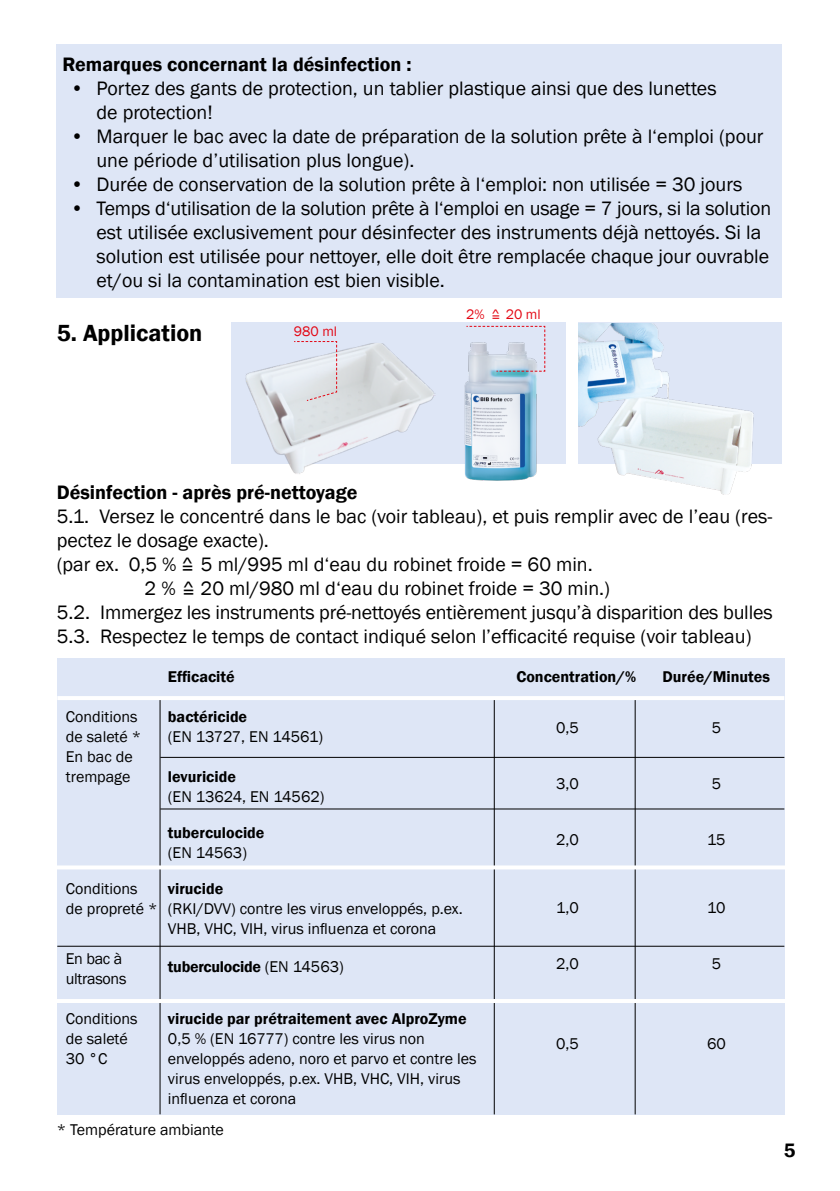
<style>
.page{position:relative;width:840px;height:1191px;background:#fff}
.page>*{position:absolute;margin:0;border:0;box-sizing:border-box;transform-origin:0 0}
.t1{font:600 24px "Franklin Gothic";color:#000}
.t2{font:20px/24px "Franklin Gothic";color:#000}
.t3{font:600 20px "Franklin Gothic";color:#000}
.t4{font:16px/20px "Franklin Gothic";color:#000}
.t5{font:600 16px "Franklin Gothic";color:#000}
.t6{font:600 16px "Franklin Gothic";letter-spacing:-.02em;color:#000}
.t7{font:16px/20px "Franklin Gothic";letter-spacing:-.02em;color:#000}
.t8{font:14.2px "Franklin Gothic";color:#e30613}
.s1{font-weight:400}
</style>
<div class="page">
<div style="left:57px;top:658px;width:727px;height:457px;background:#dee6f6"></div>
<div style="left:578px;top:322px;width:203px;height:142px;background:#dee6f6"></div>
<img style="left:578px;top:323px;width:174px;height:171px">
<div style="left:231px;top:322px;width:334px;height:142px;background:#dee6f6"></div>
<img style="left:245px;top:341px;width:191px;height:133px">
<img style="left:464px;top:372px;width:73px;height:109px">
<svg style="left:466px;top:325px;width:79px;height:47px"></svg>
<svg style="left:293px;top:341px;width:44px;height:60px"></svg>
<div style="left:57px;top:44px;width:724px;height:254px;background:#dee6f6"></div>
<hr style="left:159px;top:698px;width:1px;height:416px;background:#000">
<hr style="left:634px;top:698px;width:1px;height:416px;background:#000">
<hr style="left:493px;top:698px;width:1px;height:416px;background:#000">
<hr style="left:57px;top:696px;width:726px;height:4px;background:#fff">
<hr style="left:160px;top:757px;width:623px;height:1px;background:#000">
<hr style="left:160px;top:808px;width:623px;height:1px;background:#000">
<hr style="left:57px;top:946px;width:726px;height:1px;background:#000">
<svg style="left:57px;top:865px;width:728px;height:4px;background:#fafbfd"></svg>
<hr style="left:45px;top:999px;width:751px;height:4px;background:#fff">
<p class="t3" style="left:62px;top:52px;width:350px">Remarques concernant la désinfection :</p>
<p class="t2" style="left:96px;top:76px;width:621px;text-indent:-26px">• Portez des gants de protection, un tablier plastique ainsi que des lunettes de protection!</p>
<p class="t2" style="left:96px;top:124px;width:668px;text-indent:-26px">• Marquer le bac avec la date de préparation de la solution prête à l‘emploi (pour une période d’utilisation plus longue).</p>
<p class="t2" style="left:70px;top:172px;width:673px">• Durée de conservation de la solution prête à l‘emploi: non utilisée = 30 jours</p>
<p class="t2" style="left:96px;top:196px;width:676px;text-indent:-26px">• Temps d‘utilisation de la solution prête à l‘emploi en usage = 7 jours, si la solution est utilisée exclusivement pour désinfecter des instruments déjà nettoyés. Si la solution est utilisée pour nettoyer, elle doit être remplacée chaque jour ouvrable et/ou si la contamination est bien visible.</p>
<p class="t1" style="left:57px;top:318px;width:147px">5. Application</p>
<p class="t8" style="left:294px;top:323px;width:45px">980 ml</p>
<p class="t8" style="left:466px;top:305px;width:76px">2% =^ 20 ml</p>
<p class="t3" style="left:57px;top:480px;width:302px">Désinfection - après pré-nettoyage</p>
<p class="t2" style="left:57px;top:505px;width:716px">5.1. Versez le concentré dans le bac (voir tableau), et puis remplir avec de l’eau (res-</p>
<p class="t2" style="left:57px;top:529px;width:213px">pectez le dosage exacte).</p>
<p class="t2" style="left:57px;top:553px;width:537px">(par ex. 0,5 % =^ 5 ml/995 ml d‘eau du robinet froide = 60 min.</p>
<p class="t2" style="left:144px;top:577px;width:466px">2 % =^ 20 ml/980 ml d‘eau du robinet froide = 30 min.)</p>
<p class="t2" style="left:57px;top:601px;width:717px">5.2. Immergez les instruments pré-nettoyés entièrement jusqu’à disparition des bulles</p>
<p class="t2" style="left:57px;top:625px;width:696px">5.3. Respectez le temps de contact indiqué selon l’efficacité requise (voir tableau)</p>
<p class="t5" style="left:168px;top:666px;width:68px">Efficacité</p>
<p class="t5" style="left:516px;top:666px;width:121px">Concentration/%</p>
<p class="t5" style="left:662px;top:666px;width:109px">Durée/Minutes</p>
<p class="t4" style="left:66px;top:707px;width:73px">Conditions</p>
<p class="t5" style="left:168px;top:706px;width:81px">bactéricide</p>
<p class="t4" style="left:66px;top:727px;width:77px">de saleté *</p>
<p class="t4" style="left:168px;top:727px;width:156px">(EN 13727, EN 14561)</p>
<p class="t4" style="left:66px;top:747px;width:68px">En bac de trempage</p>
<p class="t5" style="left:168px;top:766px;width:69px">levuricide</p>
<p class="t4" style="left:168px;top:787px;width:158px">(EN 13624, EN 14562)</p>
<p class="t5" style="left:168px;top:822px;width:98px">tuberculocide</p>
<p class="t4" style="left:168px;top:843px;width:81px">(EN 14563)</p>
<p class="t4" style="left:66px;top:879px;width:73px">Conditions</p>
<p class="t5" style="left:168px;top:878px;width:57px">virucide</p>
<p class="t4" style="left:168px;top:899px;width:296px;text-indent:-102px">de propreté * (RKI/DVV) contre les virus enveloppés, p.ex.<br>VHB, VHC, VIH, virus influenza et corona</p>
<p class="t7" style="left:66px;top:949px;width:62px">En bac à ultrasons</p>
<p class="t6" style="left:168px;top:956px;width:177px">tuberculocide <span class="s1">(EN 14563)</span></p>
<p class="t4" style="left:66px;top:1009px;width:73px">Conditions</p>
<p class="t5" style="left:168px;top:1008px;width:300px">virucide par prétraitement avec AlproZyme</p>
<p class="t4" style="left:66px;top:1029px;width:64px">de saleté</p>
<p class="t4" style="left:168px;top:1029px;width:258px">0,5 % (EN 16777) contre les virus non</p>
<p class="t4" style="left:66px;top:1049px;width:43px">30 °C</p>
<p class="t4" style="left:168px;top:1049px;width:310px">enveloppés adeno, noro et parvo et contre les virus enveloppés, p.ex. VHB, VHC, VIH, virus influenza et corona</p>
<p class="t4" style="left:57px;top:1120px;width:168px">* Température ambiante</p>
<p class="t4" style="left:556px;top:717px;width:24px">0,5</p>
<p class="t4" style="left:711px;top:717px;width:11px">5</p>
<p class="t4" style="left:556px;top:773px;width:24px">3,0</p>
<p class="t4" style="left:711px;top:773px;width:11px">5</p>
<p class="t4" style="left:556px;top:829px;width:24px">2,0</p>
<p class="t4" style="left:706px;top:829px;width:20px">15</p>
<p class="t4" style="left:556px;top:897px;width:24px">1,0</p>
<p class="t4" style="left:706px;top:897px;width:20px">10</p>
<p class="t4" style="left:556px;top:953px;width:24px">2,0</p>
<p class="t4" style="left:711px;top:953px;width:11px">5</p>
<p class="t4" style="left:556px;top:1033px;width:24px">0,5</p>
<p class="t4" style="left:706px;top:1033px;width:20px">60</p>
<p class="t3" style="left:783px;top:1138px;width:13px">5</p>
</div>
